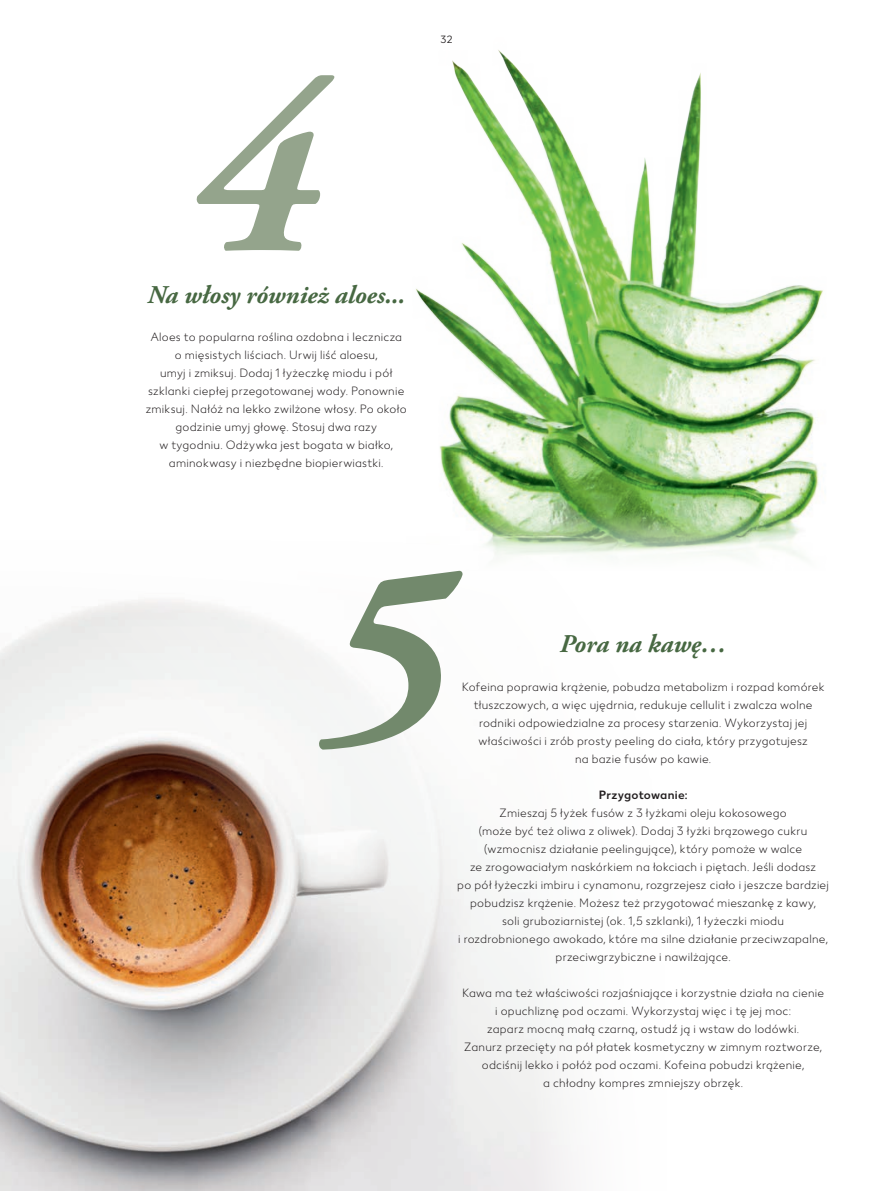
<style>
.page{position:relative;width:893px;height:1191px;background:#fff}
.page>*{position:absolute;margin:0;border:0;box-sizing:border-box;transform-origin:0 0}
.Copy_Rezepte{font:italic 700 247.5px "Adobe Garamond Pro";color:#94a48c}
.Copy_Rezepte-2{font:italic 700 247.5px "Adobe Garamond Pro";color:#72896c}
.Garamond_bold_italic{font:italic 700 25.5px "Adobe Garamond Pro";color:#476842}
.txt{font:300 12px/18px "Kaufland";letter-spacing:.02em;color:#231f20;text-align:center}
.txt-2{font:500 12px "Kaufland";letter-spacing:.015em;color:#231f20}
.t1{font:10.5px "Kaufland";color:#231f20}
</style>
<div class="page">
<img style="left:416px;top:50px;width:407px;height:508px">
<img style="left:0;top:534px;width:680px;height:657px">
<p class="Copy_Rezepte" style="left:189px;top:29px;width:130px">4</p>
<p class="Garamond_bold_italic" style="left:147px;top:280px;width:259px">Na włosy również aloes...</p>
<p class="txt" style="left:150px;top:328px;width:253px">Aloes to popularna roślina ozdobna i lecznicza o mięsistych liściach. Urwij liść aloesu,</p>
<p class="txt" style="left:146px;top:364px;width:263px">umyj i zmiksuj. Dodaj 1 łyżeczkę miodu i pół szklanki ciepłej przegotowanej wody. Ponownie zmiksuj. Nałóż na lekko zwilżone włosy. Po około godzinie umyj głowę. Stosuj dwa razy</p>
<p class="txt" style="left:159px;top:436px;width:235px">w tygodniu. Odżywka jest bogata w białko, aminokwasy i niezbędne biopierwiastki.</p>
<p class="t1" style="left:440px;top:33px;width:14px">32</p>
<p class="Copy_Rezepte-2" style="left:320px;top:511px;width:130px">5</p>
<p class="Garamond_bold_italic" style="left:560px;top:629px;width:168px">Pora na kawę…</p>
<p class="txt" style="left:462px;top:678px;width:364px">Kofeina poprawia krążenie, pobudza metabolizm i rozpad komórek tłuszczowych, a więc ujędrnia, redukuje cellulit i zwalcza wolne rodniki odpowiedzialne za procesy starzenia. Wykorzystaj jej właściwości i zrób prosty peeling do ciała, który przygotujesz</p>
<p class="txt" style="left:575px;top:750px;width:138px">na bazie fusów po kawie.</p>
<p class="txt-2" style="left:599px;top:787px;width:90px">Przygotowanie:</p>
<p class="txt" style="left:500px;top:804px;width:289px">Zmieszaj 5 łyżek fusów z 3 łyżkami oleju kokosowego</p>
<p class="txt" style="left:479px;top:822px;width:330px">(może być też oliwa z oliwek). Dodaj 3 łyżki brązowego cukru (wzmocnisz działanie peelingujące), który pomoże w walce</p>
<p class="txt" style="left:470px;top:858px;width:348px">ze zrogowaciałym naskórkiem na łokciach i piętach. Jeśli dodasz</p>
<p class="txt" style="left:457px;top:876px;width:373px">po pół łyżeczki imbiru i cynamonu, rozgrzejesz ciało i jeszcze bardziej pobudzisz krążenie. Możesz też przygotować mieszankę z kawy,</p>
<p class="txt" style="left:458px;top:912px;width:371px">soli gruboziarnistej (ok. 1,5 szklanki), 1 łyżeczki miodu<br>i rozdrobnionego awokado, które ma silne działanie przeciwzapalne, przeciwgrzybiczne i nawilżające.</p>
<p class="txt" style="left:462px;top:984px;width:364px">Kawa ma też właściwości rozjaśniające i korzystnie działa na cienie i opuchliznę pod oczami. Wykorzystaj więc i tę jej moc:</p>
<p class="txt" style="left:487px;top:1020px;width:313px">zaparz mocną małą czarną, ostudź ją i wstaw do lodówki.</p>
<p class="txt" style="left:464px;top:1038px;width:360px">Zanurz przecięty na pół płatek kosmetyczny w zimnym roztworze, odciśnij lekko i połóż pod oczami. Kofeina pobudzi krążenie,<br>a chłodny kompres zmniejszy obrzęk.</p>
</div>
